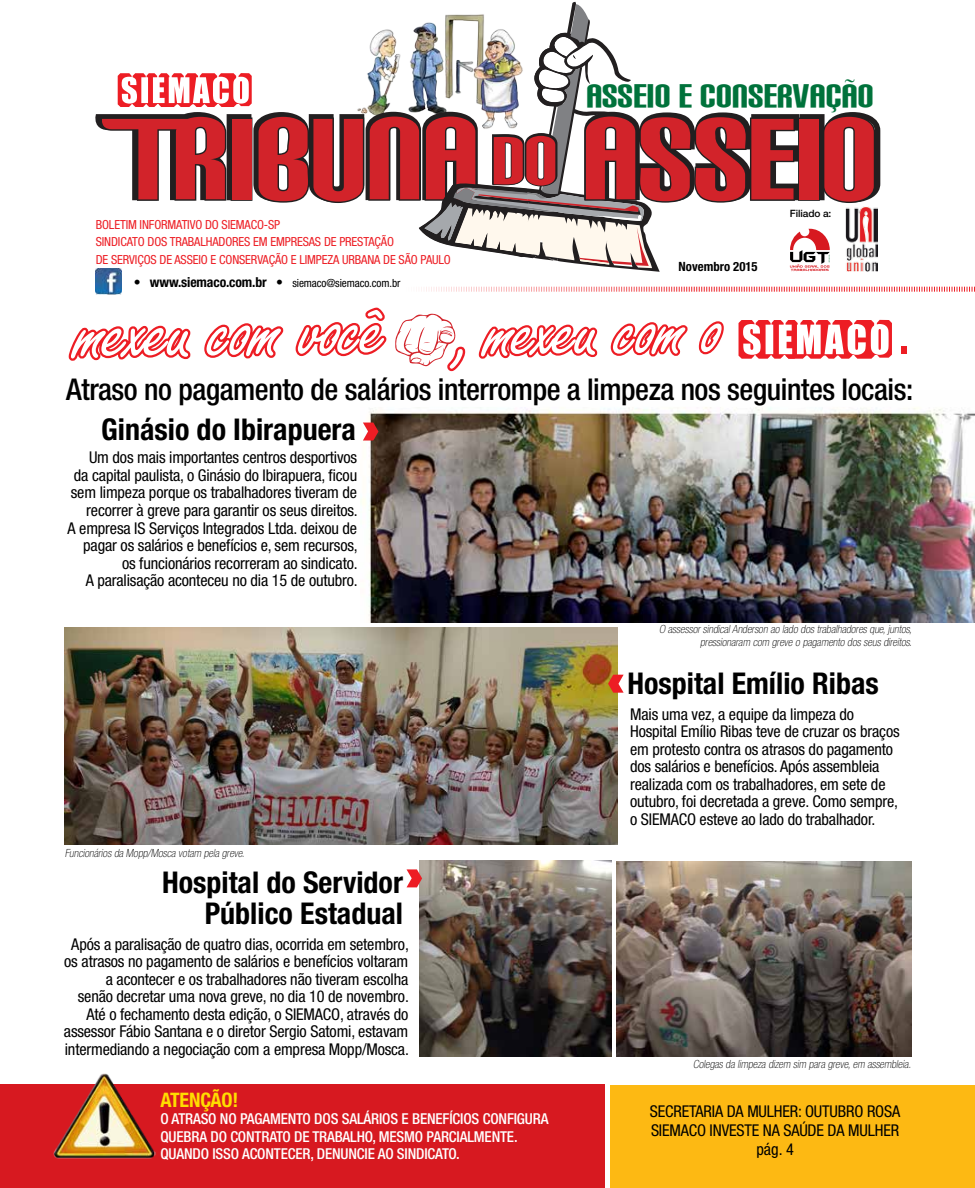
<style>
.page{position:relative;width:975px;height:1188px;background:#fff}
.page>*{position:absolute;margin:0;border:0;box-sizing:border-box;transform-origin:0 0}
.t1{font:38.5px "Carbon Block";color:#00723b}
.t2{font:700 condensed 30px/31.2px "Helvetica Neue LT Std";color:#000;text-align:right}
.t3{font:500 condensed 30px "Helvetica Neue LT Std";letter-spacing:-.015em;color:#000}
.t4{font:700 condensed 20px "Helvetica Neue LT Std";letter-spacing:-.01em;color:#fd0}
.t5{font:condensed 16.25px/17.5px "Helvetica Neue LT Std";letter-spacing:-.01em;color:#000;text-align:right}
.t6{font:500 condensed 15px/17.5px "Helvetica Neue LT Std";letter-spacing:-.01em;color:#fff}
.t7{font:700 condensed 12.75px "Helvetica Neue LT Std";color:#000}
.t8{font:condensed 12.5px/17.5px "Helvetica Neue LT Std";letter-spacing:-.01em;color:#ed1d24}
.t9{font:italic 100 condensed 11.25px/12.5px "Helvetica Neue LT Std";color:#000;text-align:right}
.t10{font:condensed 11.25px "Helvetica Neue LT Std";letter-spacing:-.01em;color:#000}
.t11{font:500 10.12px "Helvetica Neue LT Std";letter-spacing:-.01em;color:#000}
.s1{font-weight:700;font-size:13.75px}
</style>
<div class="page">
<div style="left:0;top:1083px;width:604px;height:104px;background:#d71920"></div>
<div style="left:610px;top:1084px;width:364px;height:103px;background:#fdb913"></div>
<svg style="left:421px;top:286px;width:552px;height:6px"></svg>
<img style="left:96px;top:268px;width:25px;height:26px">
<img style="left:875px;top:207px;width:2px;height:64px">
<svg style="left:100px;top:3px;width:775px;height:269px"></svg>
<img style="left:361px;top:407px;width:613px;height:215px">
<img style="left:64px;top:627px;width:412px;height:216px">
<svg style="left:363px;top:422px;width:15px;height:18px"></svg>
<img style="left:53px;top:1073px;width:103px;height:86px">
<img style="left:476px;top:321px;width:250px;height:700px">
<svg style="left:481px;top:323px;width:240px;height:33px"></svg>
<svg style="left:738px;top:320px;width:153px;height:38px"></svg>
<svg style="left:69px;top:307px;width:318px;height:54px"></svg>
<svg style="left:395px;top:313px;width:71px;height:59px"></svg>
<div style="left:900px;top:346px;width:6px;height:8px;background:#ed1d24"></div>
<img style="left:419px;top:860px;width:192px;height:195px">
<img style="left:617px;top:861px;width:294px;height:195px">
<svg style="left:406px;top:869px;width:16px;height:18px"></svg>
<h1 class="t1" style="left:586px;top:77px;width:289px">ASSEIO E CONSERVAÇÃO</h1>
<p class="t8" style="left:96px;top:215px;width:356px">Boletim Informativo do Siemaco-SP<br>Sindicato dos Trabalhadores em Empresas de Prestação<br>de Serviços de Asseio e Conservação e Limpeza Urbana de São Paulo</p>
<p class="t10" style="left:134px;top:276px;width:268px"><span class="s1">• www.siemaco.com.br •</span> siemaco@siemaco.com.br</p>
<p class="t7" style="left:678px;top:259px;width:81px">Novembro 2015</p>
<p class="t11" style="left:789px;top:208px;width:43px">Filiado a:</p>
<h2 class="t3" style="left:66px;top:372px;width:848px">ATRASO NO PAGAMENTO DE SALÁRIOS INTERROMPE A LIMPEZA NOS SEGUINTES LOCAIS:</h2>
<h2 class="t2" style="left:101px;top:413px;width:256px">Ginásio do Ibirapuera</h2>
<p class="t5" style="left:68px;top:448px;width:292px">Um dos mais importantes centros desportivos<br>da capital paulista, o Ginásio do Ibirapuera, ficou sem limpeza porque os trabalhadores tiveram de recorrer à greve para garantir os seus direitos.<br>A empresa IS Serviços Integrados Ltda. deixou de pagar os salários e benefícios e, sem recursos, os funcionários recorreram ao sindicato.<br>A paralisação aconteceu no dia 15 de outubro.</p>
<p class="t9" style="left:65px;top:846px;width:183px">Funcionáriosda Mopp/Mosca votam pela greve.</p>
<h2 class="t2" style="left:162px;top:866px;width:242px">Hospital do Servidor<br>Público Estadual</h2>
<p class="t5" style="left:71px;top:934px;width:339px">Após a paralisação de quatro dias, ocorrida em setembro,</p>
<p class="t5" style="left:64px;top:952px;width:345px">os atrasos no pagamento de salários e benefícios voltaram</p>
<p class="t5" style="left:106px;top:969px;width:304px">a acontecer e os trabalhadores não tiveram escolha</p>
<p class="t5" style="left:78px;top:987px;width:332px">senão decretar uma nova greve, no dia 10 de novembro.</p>
<p class="t5" style="left:86px;top:1004px;width:215px">Até o fechamento desta edição, o SIEMACO</p>
<p class="t5" style="left:64px;top:1004px;width:346px;text-align:justify;text-indent:276px">, através do assessor Fábio Santana e o diretor Sergio Satomi, estavam intermediando a negociação com a empresa Mopp/Mosca.</p>
<p class="t4" style="left:160px;top:1086px;width:79px">Atenção!</p>
<p class="t6" style="left:160px;top:1109px;width:389px">O ATRASO NO PAGAMENTO DOS SALÁRIOS E BENEFÍCIOS CONFIGURA<br>QUEBRA DO CONTRATO DE TRABALHO, MESMO PARCIALMENTE.<br>QUANDO ISSO ACONTECER, DENUNCIE AO SINDICATO.</p>
<p class="t9" style="left:659px;top:622px;width:256px">O assessorsindicalAnderson ao lado dostrabalhadoresque,juntos, pressionaram com greve o pagamento dosseusdireitos.</p>
<h2 class="t2" style="left:627px;top:667px;width:253px">Hospital Emílio Ribas</h2>
<p class="t5" style="left:630px;top:704px;width:271px;text-align:left">Mais uma vez, a equipe da limpeza do Hospital Emílio Ribas teve de cruzar os braços em protesto contra os atrasos do pagamento dos salários e benefícios. Após assembleia realizada com os trabalhadores, em sete de outubro, foi decretada a greve. Como sempre, o SIEMACO</p>
<p class="t5" style="left:699px;top:810px;width:177px">esteve ao lado do trabalhador.</p>
<p class="t9" style="left:693px;top:1057px;width:222px">Colegas da limpeza dizem sim para greve,em assembleia.</p>
<p class="t5" style="left:650px;top:1101px;width:252px;line-height:18.8px;text-align:center">Secretaria da Mu lher: Outubro Rosa<br>Siemaco investe na saúde da mulher pág. 4</p>
</div>
